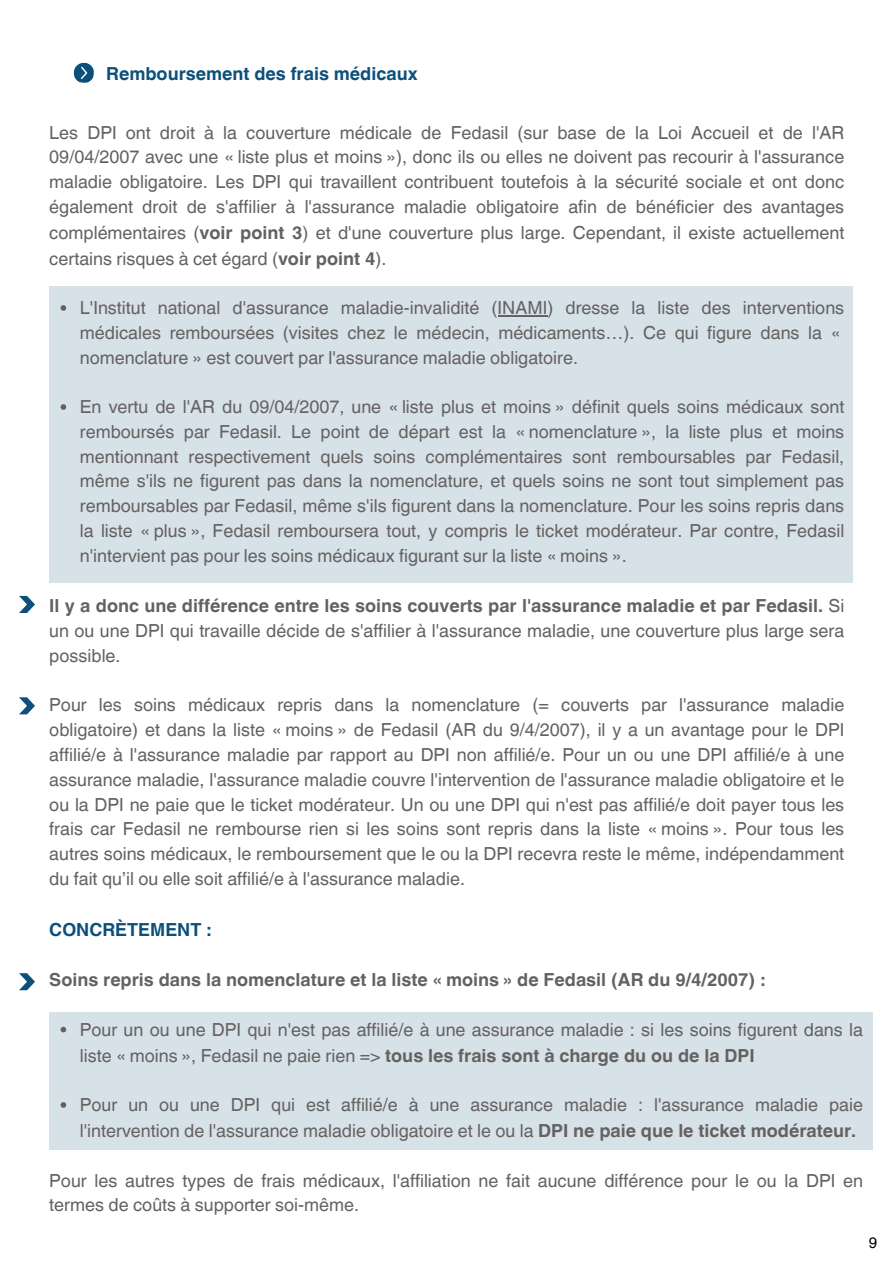
<style>
.page{position:relative;width:894px;height:1264px;background:#fff}
.page>*{position:absolute;margin:0;border:0;box-sizing:border-box;transform-origin:0 0}
.t1{font:18px/24.8px "Helvetica World";color:#656161;text-align:justify}
.t2{font:700 18px "Helvetica World";color:#656161}
.t3{font:700 18px "Helvetica World";color:#0c4f7a}
.t4{font:15.15px "Helvetica World";color:#000}
.s1{font-weight:700}
</style>
<div class="page">
<div style="left:49px;top:287px;width:803px;height:296px;background:#d6e1e8"></div>
<svg style="left:61px;top:305px;width:5px;height:6px"></svg>
<hr style="left:497px;top:315px;width:50px;height:1px;background:#656161">
<svg style="left:61px;top:404px;width:5px;height:6px"></svg>
<svg style="left:74px;top:63px;width:20px;height:20px"></svg>
<svg style="left:19px;top:596px;width:16px;height:17px"></svg>
<svg style="left:19px;top:697px;width:16px;height:17px"></svg>
<div style="left:49px;top:1012px;width:823px;height:138px;background:#d6e1e8"></div>
<svg style="left:61px;top:1026px;width:5px;height:6px"></svg>
<svg style="left:61px;top:1102px;width:5px;height:5px"></svg>
<svg style="left:19px;top:973px;width:16px;height:17px"></svg>
<p class="t3" style="left:106px;top:59px;width:313px">Remboursement des frais médicaux</p>
<p class="t1" style="left:49px;top:120px;width:796px;line-height:25.2px">Les DPI ont droit à la couverture médicale de Fedasil (sur base de la Loi Accueil et de l'AR 09/04/2007 avec une « liste plus et moins »), donc ils ou elles ne doivent pas recourir à l'assurance maladie obligatoire. Les DPI qui travaillent contribuent toutefois à la sécurité sociale et ont donc également droit de s'affilier à l'assurance maladie obligatoire afin de bénéficier des avantages complémentaires (<span class="s1">voir point 3</span>) et d'une couverture plus large. Cependant, il existe actuellement certains risques à cet égard (<span class="s1">voir point 4</span>).</p>
<h2 class="t1" style="left:80px;top:295px;width:765px;text-align:left">L'Institut national d'assurance maladie-invalidité (INAMI) dresse la liste des interventions médicales remboursées (visites chez le médecin, médicaments…). Ce qui figure dans la « nomenclature » est couvert par l'assurance maladie obligatoire.</h2>
<p class="t1" style="left:80px;top:394px;width:765px">En vertu de l'AR du 09/04/2007, une « liste plus et moins » définit quels soins médicaux sont remboursés par Fedasil. Le point de départ est la « nomenclature », la liste plus et moins mentionnant respectivement quels soins complémentaires sont remboursables par Fedasil, même s'ils ne figurent pas dans la nomenclature, et quels soins ne sont tout simplement pas remboursables par Fedasil, même s'ils figurent dans la nomenclature. Pour les soins repris dans la liste « plus », Fedasil remboursera tout, y compris le ticket modérateur. Par contre, Fedasil n'intervient pas pour les soins médicaux figurant sur la liste « moins ».</p>
<p class="t1" style="left:49px;top:594px;width:796px"><span class="s1">Il y a donc une différence entre les soins couverts par l'assurance maladie et par Fedasil.</span> Si un ou une DPI qui travaille décide de s'affilier à l'assurance maladie, une couverture plus large sera possible.</p>
<p class="t1" style="left:49px;top:693px;width:796px">Pour les soins médicaux repris dans la nomenclature (= couverts par l'assurance maladie obligatoire) et dans la liste « moins » de Fedasil (AR du 9/4/2007), il y a un avantage pour le DPI affilié/e à l'assurance maladie par rapport au DPI non affilié/e. Pour un ou une DPI affilié/e à une assurance maladie, l'assurance maladie couvre l'intervention de l'assurance maladie obligatoire et le ou la DPI ne paie que le ticket modérateur. Un ou une DPI qui n'est pas affilié/e doit payer tous les frais car Fedasil ne rembourse rien si les soins sont repris dans la liste « moins ». Pour tous les autres soins médicaux, le remboursement que le ou la DPI recevra reste le même, indépendamment du fait qu’il ou elle soit affilié/e à l'assurance maladie.</p>
<p class="t3" style="left:49px;top:914px;width:163px">CONCRÈTEMENT :</p>
<h1 class="t2" style="left:49px;top:965px;width:717px">Soins repris dans la nomenclature et la liste « moins » de Fedasil (AR du 9/4/2007) :</h1>
<h2 class="t1" style="left:80px;top:1016px;width:784px;line-height:25.8px">Pour un ou une DPI qui n'est pas affilié/e à une assurance maladie : si les soins figurent dans la liste « moins », Fedasil ne paie rien =&gt; <span class="s1">tous les frais sont à charge du ou de la DPI</span></h2>
<p class="t1" style="left:80px;top:1092px;width:784px;line-height:25.8px">Pour un ou une DPI qui est affilié/e à une assurance maladie : l'assurance maladie paie l'intervention de l'assurance maladie obligatoire et le ou la <span class="s1">DPI ne paie que le ticket modérateur.</span></p>
<p class="t1" style="left:49px;top:1167px;width:815px">Pour les autres types de frais médicaux, l'affiliation ne fait aucune différence pour le ou la DPI en termes de coûts à supporter soi-même.</p>
<p class="t4" style="left:868px;top:1234px;width:10px">9</p>
</div>
